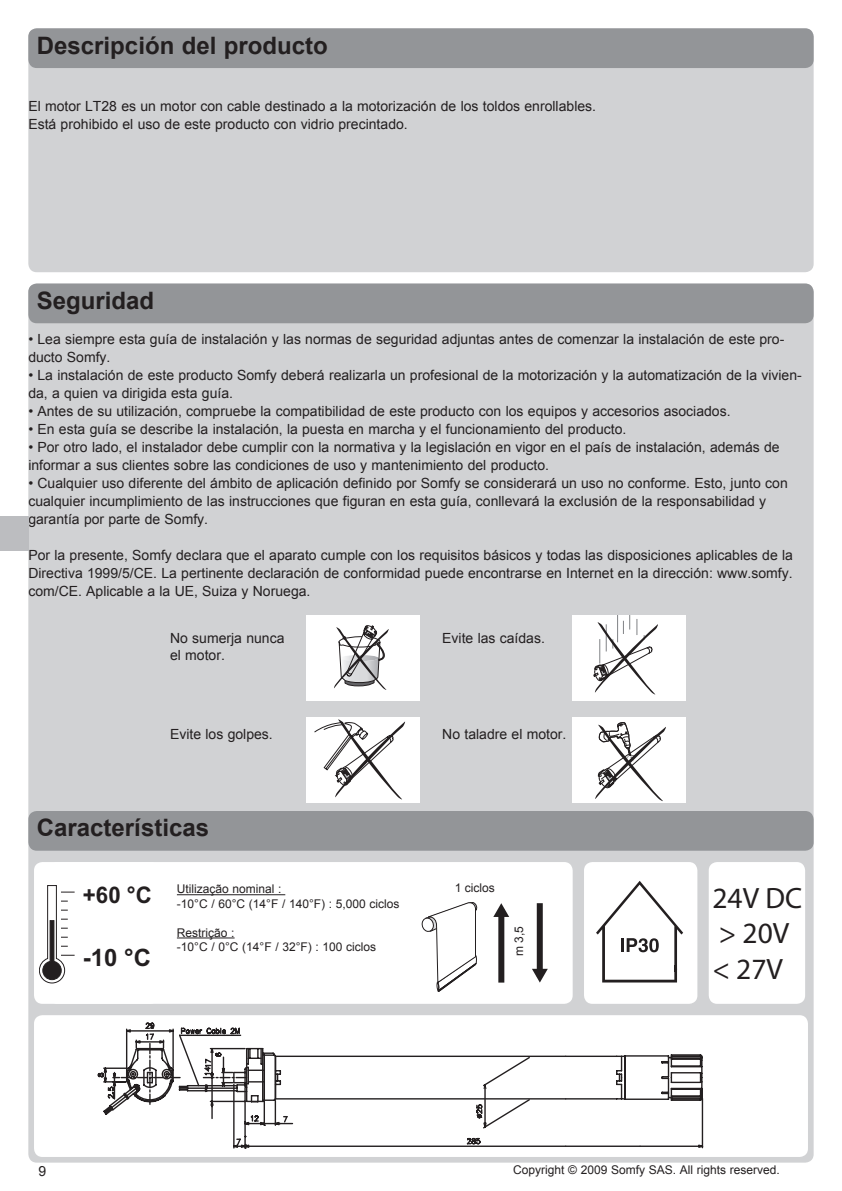
<style>
.page{position:relative;width:842px;height:1191px;background:#fff}
.page>*{position:absolute;margin:0;border:0;box-sizing:border-box;transform-origin:0 0}
.t1{font:29.4px/35.4px "Myriad";color:#231f20}
.t2{font:700 24px "Arial";color:#231f20}
.t3{font:700 22.8px "Arial";color:#231f20}
.t4{font:14px/18px "Arial";color:#231f20}
.t5{font:12px/14.4px "Arial";color:#231f20}
</style>
<div class="page">
<div style="left:28px;top:28px;width:786px;height:244px;background:#d1d2d4;border-radius:9px"></div>
<div style="left:28px;top:28px;width:786px;height:40px;background:#939598;border-radius:9px"></div>
<div style="left:28px;top:283px;width:786px;height:879px;background:#d1d2d4;border-radius:9px"></div>
<div style="left:28px;top:283px;width:786px;height:40px;background:#939598;border-radius:9px"></div>
<div style="left:306px;top:616px;width:114px;height:85px;background:#fff"></div>
<svg style="left:334px;top:625px;width:55px;height:65px"></svg>
<div style="left:573px;top:616px;width:113px;height:85px;background:#fff"></div>
<svg style="left:594px;top:616px;width:64px;height:78px"></svg>
<div style="left:306px;top:718px;width:114px;height:85px;background:#fff"></div>
<svg style="left:314px;top:719px;width:91px;height:80px"></svg>
<div style="left:573px;top:718px;width:113px;height:85px;background:#fff"></div>
<svg style="left:595px;top:722px;width:71px;height:79px"></svg>
<div style="left:34px;top:1015px;width:774px;height:142px;background:#fff;border-radius:9px"></div>
<svg style="left:126px;top:1022px;width:515px;height:125px"></svg>
<svg style="left:98px;top:1072px;width:433px;height:77px"></svg>
<svg style="left:122px;top:1047px;width:581px;height:72px"></svg>
<svg style="left:102px;top:1046px;width:525px;height:70px"></svg>
<div style="left:28px;top:811px;width:786px;height:39px;background:#939598;border-radius:9px"></div>
<div style="left:0;top:516px;width:28px;height:34px;background:#bcbdc0"></div>
<div style="left:584px;top:862px;width:113px;height:141px;background:#fff;border-radius:9px"></div>
<svg style="left:596px;top:881px;width:87px;height:101px"></svg>
<div style="left:709px;top:862px;width:96px;height:141px;background:#fff;border-radius:9px"></div>
<div style="left:49px;top:862px;width:524px;height:141px;background:#fff;border-radius:9px"></div>
<hr style="left:177px;top:894px;width:108px;height:1px;background:#231f20">
<hr style="left:177px;top:937px;width:58px;height:1px;background:#231f20">
<svg style="left:422px;top:902px;width:56px;height:90px"></svg>
<div style="left:537px;top:903px;width:6px;height:73px;background:#231f20"></div>
<svg style="left:532px;top:968px;width:16px;height:14px"></svg>
<div style="left:498px;top:909px;width:6px;height:73px;background:#231f20"></div>
<svg style="left:493px;top:903px;width:16px;height:14px"></svg>
<div style="left:34px;top:862px;width:125px;height:141px;background:#fff;border-radius:9px"></div>
<svg style="left:39px;top:885px;width:36px;height:98px"></svg>
<h2 class="t2" style="left:37px;top:29px;width:292px">Descripción del producto</h2>
<p class="t4" style="left:28px;top:97px;width:569px">El motor LT28 es un motor con cable destinado a la motorización de los toldos enrollables.<br>Está prohibido el uso de este producto con vidrio precintado.</p>
<h2 class="t2" style="left:37px;top:285px;width:119px">Seguridad</h2>
<p class="t4" style="left:28px;top:330px;width:757px">• Lea siempre esta guía de instalación y las normas de seguridad adjuntas antes de comenzar la instalación de este pro&shy;ducto Somfy.</p>
<p class="t4" style="left:28px;top:366px;width:775px">• La instalación de este producto Somfy deberá realizarla un profesional de la motorización y la automatización de la vivien&shy;da, a quien va dirigida esta guía.</p>
<p class="t4" style="left:28px;top:402px;width:704px">• Antes de su utilización, compruebe la compatibilidad de este producto con los equipos y accesorios asociados.</p>
<p class="t4" style="left:28px;top:420px;width:599px">• En esta guía se describe la instalación, la puesta en marcha y el funcionamiento del producto.</p>
<p class="t4" style="left:28px;top:438px;width:753px">• Por otro lado, el instalador debe cumplir con la normativa y la legislación en vigor en el país de instalación, además de informar a sus clientes sobre las condiciones de uso y mantenimiento del producto.</p>
<p class="t4" style="left:28px;top:474px;width:761px">• Cualquier uso diferente del ámbito de aplicación definido por Somfy se considerará un uso no conforme. Esto, junto con cualquier incumplimiento de las instrucciones que figuran en esta guía, conllevará la exclusión de la responsabilidad y garantía por parte de Somfy.</p>
<p class="t4" style="left:28px;top:546px;width:766px;text-align:justify">Por la presente, Somfy declara que el aparato cumple con los requisitos básicos y todas las disposiciones aplicables de la Directiva 1999/5/CE. La pertinente declaración de conformidad puede encontrarse en Internet en la dirección: www.somfy. com/CE. Aplicable a la UE, Suiza y Noruega.</p>
<p class="t4" style="left:170px;top:630px;width:116px;line-height:16.8px">No sumerja nunca el motor.</p>
<p class="t4" style="left:442px;top:629px;width:104px">Evite las caídas.</p>
<p class="t4" style="left:170px;top:725px;width:104px">Evite los golpes.</p>
<h2 class="t2" style="left:37px;top:812px;width:174px">Características</h2>
<h3 class="t3" style="left:83px;top:879px;width:70px">+60 °C</h3>
<h2 class="t2" style="left:83px;top:941px;width:70px">-10 °C</h2>
<p class="t5" style="left:177px;top:882px;width:224px">Utilização nominal :<br>-10°C / 60°C (14°F / 140°F) : 5,000 ciclos</p>
<p class="t5" style="left:177px;top:925px;width:201px">Restrição :<br>-10°C / 0°C (14°F / 32°F) : 100 ciclos</p>
<p class="t4" style="left:442px;top:725px;width:126px">No taladre el motor.</p>
<p class="t5" style="left:455px;top:880px;width:42px">1 ciclos</p>
<p class="t5" style="left:512px;top:956px;width:32px;rotate:-90deg">m 3,5</p>
<h1 class="t1" style="left:712px;top:881px;width:91px">24V DC &gt; 20V &lt; 27V</h1>
<p class="t4" style="left:39px;top:1161px;width:9px">9</p>
<p class="t5" style="left:513px;top:1162px;width:268px">Copyright © 2009 Somfy SAS. All rights reserved.</p>
</div>
